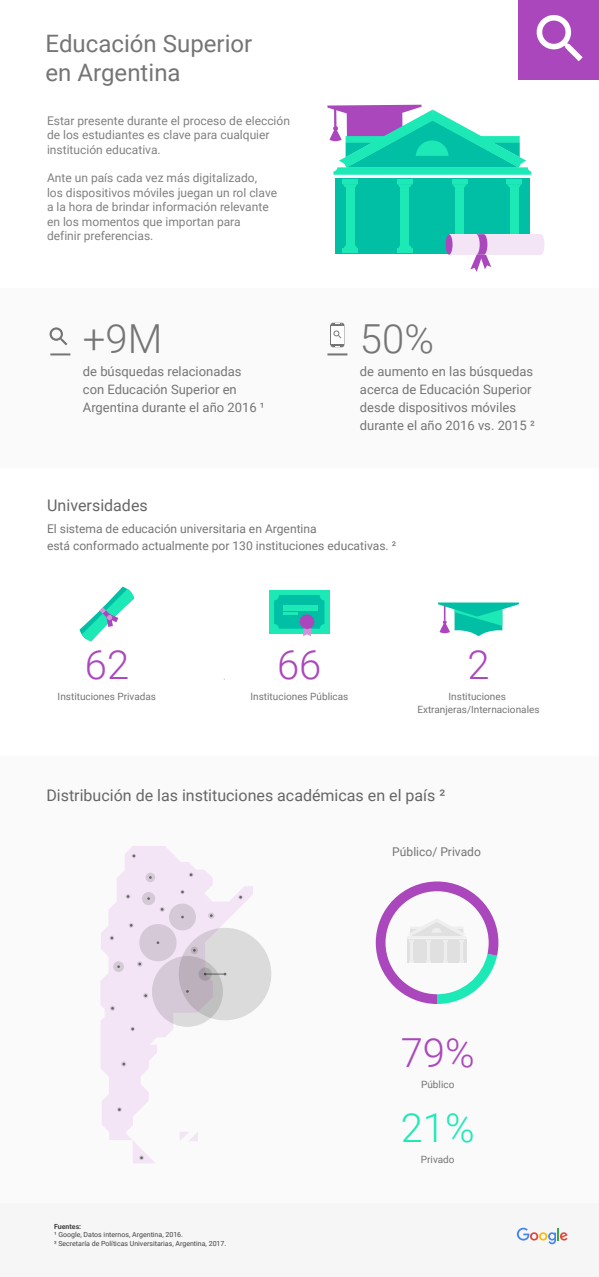
<style>
.page{position:relative;width:599px;height:1277px;background:#fff}
.page>*{position:absolute;margin:0;border:0;box-sizing:border-box;transform-origin:0 0}
.t1{font:300 40px "Roboto";color:#ab47bc}
.t2{font:300 40px "Roboto";color:#757575}
.t3{font:300 40px "Roboto";color:#1de9b6}
.t4{font:24px/28.8px "Roboto";color:#757575}
.t5{font:16px "Roboto";color:#666}
.t6{font:13px/18px "Roboto";color:#757575}
.t7{font:12px/14.4px "Roboto";color:#808080}
.t8{font:12px/16.7px "Roboto";color:#757575}
.t9{font:10px/13px "Roboto";color:#757575;text-align:center}
.t10{font:7px/8.4px "Roboto";color:#414141}
.t11{font:700 7px "Roboto";color:#414141}
</style>
<div class="page">
<div style="left:0;top:756px;width:598px;height:447px;background:#fafafa"></div>
<svg style="left:100px;top:846px;width:153px;height:317px"></svg>
<svg style="left:179px;top:1131px;width:19px;height:10px"></svg>
<div style="left:0;top:288px;width:598px;height:180px;background:#fafafa"></div>
<div style="left:518px;top:0;width:80px;height:79px;background:#ab47bc"></div>
<svg style="left:536px;top:15px;width:46px;height:46px"></svg>
<div style="left:334px;top:178px;width:195px;height:75px;background:#00bfa5"></div>
<svg style="left:327px;top:105px;width:203px;height:70px"></svg>
<div style="left:345px;top:187px;width:9px;height:59px;background:#1de9b6"></div>
<svg style="left:344px;top:246px;width:13px;height:2px"></svg>
<div style="left:342px;top:248px;width:16px;height:5px;background:#1de9b6"></div>
<svg style="left:343px;top:184px;width:15px;height:3px"></svg>
<hr style="left:342px;top:180px;width:16px;height:4px;background:#1de9b6">
<svg style="left:398px;top:184px;width:14px;height:3px"></svg>
<hr style="left:396px;top:180px;width:16px;height:4px;background:#1de9b6">
<svg style="left:452px;top:184px;width:15px;height:3px"></svg>
<hr style="left:451px;top:180px;width:16px;height:4px;background:#1de9b6">
<svg style="left:507px;top:184px;width:14px;height:3px"></svg>
<hr style="left:506px;top:180px;width:15px;height:4px;background:#1de9b6">
<div style="left:400px;top:187px;width:9px;height:59px;background:#1de9b6"></div>
<svg style="left:398px;top:246px;width:14px;height:2px"></svg>
<div style="left:396px;top:248px;width:16px;height:5px;background:#1de9b6"></div>
<div style="left:454px;top:187px;width:9px;height:59px;background:#1de9b6"></div>
<div style="left:509px;top:187px;width:9px;height:59px;background:#1de9b6"></div>
<div style="left:448px;top:234px;width:92px;height:21px;background:#f3e5f5"></div>
<div style="left:445px;top:234px;width:7px;height:21px;background:#ab47bc;border-radius:50%"></div>
<div style="left:537px;top:234px;width:7px;height:21px;background:#f3e5f5;border-radius:50%"></div>
<svg style="left:451px;top:234px;width:39px;height:38px"></svg>
<svg style="left:438px;top:602px;width:80px;height:34px"></svg>
<div style="left:269px;top:590px;width:60px;height:43px;background:#1de9b6"></div>
<svg style="left:274px;top:595px;width:50px;height:41px"></svg>
<svg style="left:79px;top:587px;width:55px;height:54px"></svg>
<svg style="left:82px;top:589px;width:52px;height:52px"></svg>
<div style="left:0;top:1203px;width:598px;height:74px;background:#f6f6f6"></div>
<svg style="left:516px;top:1227px;width:51px;height:17px"></svg>
<div style="left:178px;top:928px;width:93px;height:92px;background:#e0e0e0;border-radius:50%"></div>
<svg style="left:152px;top:956px;width:71px;height:70px;background:#c9c0ca"></svg>
<svg style="left:132px;top:854px;width:4px;height:4px"></svg>
<svg style="left:188px;top:872px;width:5px;height:5px"></svg>
<svg style="left:180px;top:890px;width:4px;height:4px"></svg>
<svg style="left:159px;top:907px;width:5px;height:5px"></svg>
<div style="left:169px;top:903px;width:27px;height:27px;background:#d5c9d7;border-radius:50%"></div>
<svg style="left:208px;top:912px;width:6px;height:7px"></svg>
<svg style="left:109px;top:935px;width:5px;height:5px"></svg>
<svg style="left:113px;top:961px;width:11px;height:11px"></svg>
<svg style="left:137px;top:961px;width:5px;height:5px"></svg>
<div style="left:139px;top:924px;width:37px;height:37px;background:#d5c9d7;border-radius:50%"></div>
<svg style="left:190px;top:946px;width:8px;height:8px"></svg>
<svg style="left:198px;top:967px;width:13px;height:13px"></svg>
<svg style="left:143px;top:993px;width:5px;height:5px"></svg>
<svg style="left:110px;top:1005px;width:5px;height:6px"></svg>
<svg style="left:130px;top:1026px;width:5px;height:5px"></svg>
<svg style="left:121px;top:1061px;width:5px;height:5px"></svg>
<svg style="left:117px;top:1107px;width:5px;height:5px"></svg>
<svg style="left:139px;top:1155px;width:5px;height:5px"></svg>
<svg style="left:238px;top:895px;width:4px;height:4px"></svg>
<svg style="left:142px;top:892px;width:13px;height:13px"></svg>
<svg style="left:125px;top:894px;width:5px;height:5px"></svg>
<svg style="left:145px;top:872px;width:10px;height:10px"></svg>
<svg style="left:129px;top:923px;width:4px;height:4px"></svg>
<svg style="left:375px;top:881px;width:123px;height:123px"></svg>
<hr style="left:327px;top:353px;width:20px;height:2px;background:#757575">
<div style="left:330px;top:323px;width:14px;height:24px;background:#757575;border-radius:2px"></div>
<svg style="left:343px;top:326px;width:1px;height:18px"></svg>
<div style="left:331px;top:326px;width:12px;height:18px;background:#fff"></div>
<svg style="left:333px;top:330px;width:8px;height:8px"></svg>
<hr style="left:50px;top:353px;width:20px;height:2px;background:#757575">
<svg style="left:49px;top:327px;width:18px;height:18px"></svg>
<h2 class="t4" style="left:45px;top:29px;width:208px">Educación Superior en Argentina</h2>
<p class="t7" style="left:47px;top:113px;width:244px">Estar presente durante el proceso de elección de los estudiantes es clave para cualquier institución educativa.</p>
<p class="t7" style="left:47px;top:170px;width:231px">Ante un país cada vez más digitalizado,<br>los dispositivos móviles juegan un rol clave a la hora de brindar información relevante en los momentos que importan para definir preferencias.</p>
<h1 class="t2" style="left:83px;top:311px;width:81px">+9M</h1>
<p class="t6" style="left:83px;top:362px;width:183px">de búsquedas relacionadas con Educación Superior en<br>Argentina durante el año 2016 ¹</p>
<h1 class="t2" style="left:359px;top:311px;width:75px">50%</h1>
<p class="t6" style="left:359px;top:362px;width:176px">de aumento en las búsquedas acerca de Educación Superior desde dispositivos móviles durante el año 2016 vs. 2015 ²</p>
<h3 class="t5" style="left:47px;top:494px;width:102px">Universidades</h3>
<p class="t8" style="left:47px;top:520px;width:350px">El sistema de educación universitaria en Argentina<br>está conformado actualmente por 130 instituciones educativas. ²</p>
<h1 class="t1" style="left:85px;top:637px;width:46px">62</h1>
<p class="t9" style="left:58px;top:690px;width:100px">Instituciones Privadas</p>
<h1 class="t1" style="left:277px;top:637px;width:46px">66</h1>
<p class="t9" style="left:250px;top:690px;width:99px">Instituciones Públicas</p>
<h1 class="t1" style="left:467px;top:637px;width:24px">2</h1>
<p class="t9" style="left:417px;top:690px;width:123px">Instituciones<br>Extranjeras/Internacionales</p>
<h3 class="t5" style="left:46px;top:784px;width:400px">Distribución de las instituciones académicas en el país ²</h3>
<p class="t8" style="left:392px;top:843px;width:90px">Público/ Privado</p>
<h1 class="t1" style="left:400px;top:1024px;width:75px">79%</h1>
<p class="t9" style="left:420px;top:1077px;width:35px">Público</p>
<p class="t11" style="left:54px;top:1221px;width:29px">Fuentes:</p>
<p class="t10" style="left:54px;top:1230px;width:174px">¹ Google, Datos internos, Argentina, 2016.<br>² Secretaría de Políticas Universitarias, Argentina, 2017.</p>
<h1 class="t3" style="left:400px;top:1099px;width:75px">21%</h1>
<p class="t9" style="left:420px;top:1152px;width:35px">Privado</p>
</div>
